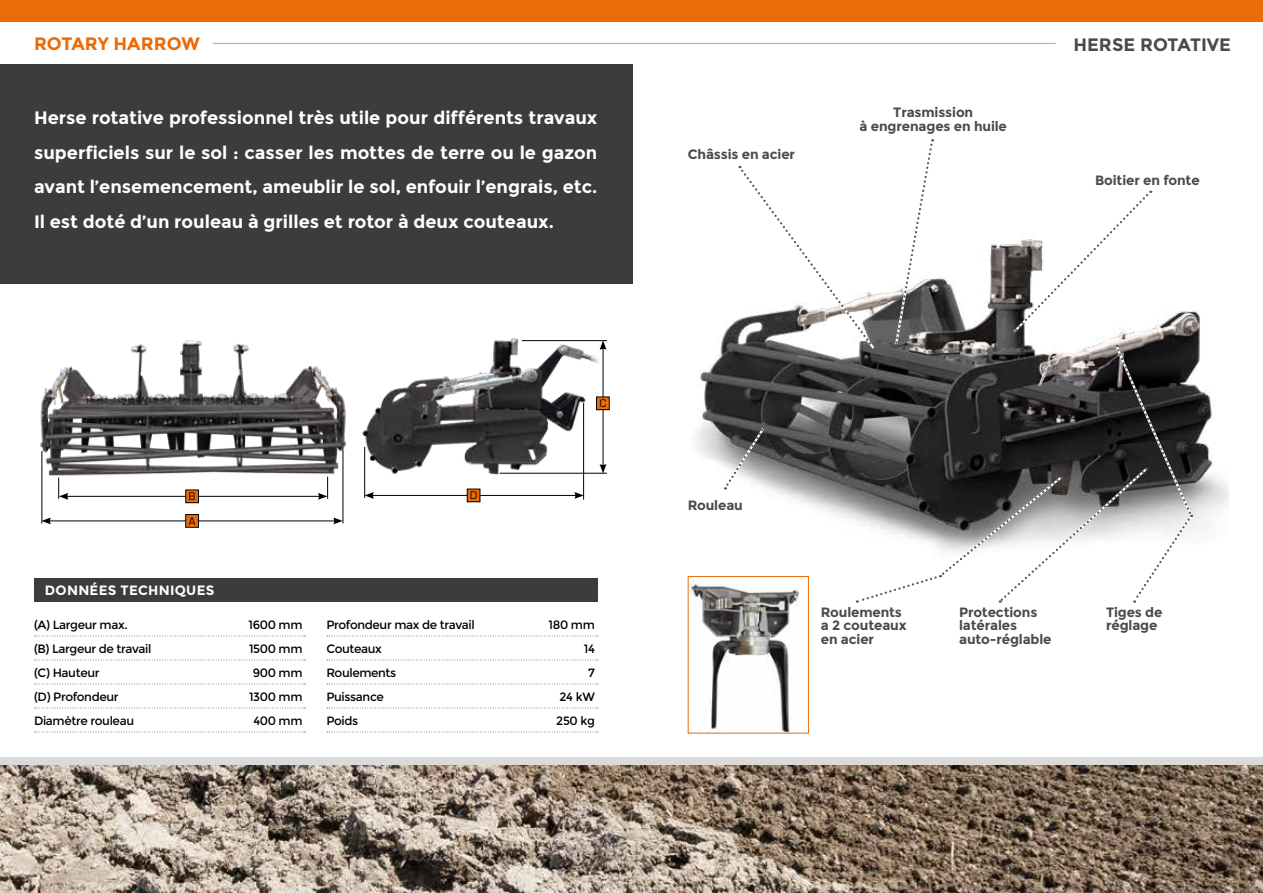
<style>
.page{position:relative;width:1263px;height:893px;background:#fff}
.page>*{position:absolute;margin:0;border:0;box-sizing:border-box;transform-origin:0 0}
.t1{font:700 18px/34.5px "Montserrat";color:#fff;text-align:justify}
.t2{font:700 18px "Montserrat";color:#4a4a49}
.t3{font:700 18px "Montserrat";letter-spacing:-.005em;color:#ea6b08}
.t4{font:700 13.5px/13.5px "Montserrat";letter-spacing:-.01em;color:#4a4a49}
.t5{font:700 13.5px "Montserrat";letter-spacing:.02em;color:#fff}
.t6{font:12px "Montserrat";letter-spacing:-.03em;color:#000}
.t7{font:10.2px "Eurostile";color:#000;scale:.95 1}
</style>
<div class="page">
<img style="left:687px;top:310px;width:542px;height:277px">
<div style="left:0;top:64px;width:632px;height:220px;background:#3c3c3b"></div>
<div style="left:0;top:0;width:1263px;height:21px;background:#ea6b08"></div>
<img style="left:0;top:765px;width:1263px;height:128px">
<div style="left:0;top:757px;width:1263px;height:8px;background:#dadada"></div>
<img style="left:690px;top:580px;width:108px;height:151px">
<div style="left:688px;top:576px;width:121px;height:157px;border:1px solid #ea6b08"></div>
<img style="left:40px;top:340px;width:306px;height:144px">
<img style="left:362px;top:338px;width:237px;height:146px">
<hr style="left:42px;top:451px;width:1px;height:72px;background:#000">
<hr style="left:343px;top:450px;width:1px;height:73px;background:#000">
<hr style="left:364px;top:447px;width:1px;height:51px;background:#000">
<hr style="left:49px;top:521px;width:287px;height:1px;background:#000">
<svg style="left:41px;top:517px;width:10px;height:7px"></svg>
<svg style="left:333px;top:517px;width:10px;height:7px"></svg>
<hr style="left:66px;top:496px;width:254px;height:1px;background:#000">
<svg style="left:58px;top:478px;width:10px;height:22px"></svg>
<svg style="left:318px;top:477px;width:10px;height:23px"></svg>
<hr style="left:583px;top:403px;width:1px;height:97px;background:#000">
<hr style="left:372px;top:495px;width:205px;height:1px;background:#000">
<svg style="left:364px;top:492px;width:10px;height:7px"></svg>
<svg style="left:574px;top:492px;width:10px;height:7px"></svg>
<hr style="left:522px;top:340px;width:85px;height:1px;background:#000">
<hr style="left:500px;top:473px;width:107px;height:1px;background:#000">
<hr style="left:603px;top:347px;width:1px;height:119px;background:#000">
<svg style="left:600px;top:464px;width:6px;height:9px"></svg>
<svg style="left:600px;top:340px;width:6px;height:10px"></svg>
<div style="left:186px;top:514px;width:12px;height:13px;background:#ea6b08"></div>
<div style="left:185px;top:514px;width:14px;height:14px;border:1px solid #000"></div>
<div style="left:186px;top:490px;width:12px;height:13px;background:#ea6b08"></div>
<div style="left:185px;top:489px;width:14px;height:14px;border:1px solid #000"></div>
<div style="left:467px;top:489px;width:13px;height:13px;background:#ea6b08"></div>
<div style="left:596px;top:397px;width:13px;height:13px;background:#ea6b08"></div>
<div style="left:596px;top:396px;width:14px;height:14px;border:1px solid #000"></div>
<svg style="left:35px;top:635px;width:270px;height:2px"></svg>
<svg style="left:35px;top:659px;width:270px;height:2px"></svg>
<svg style="left:35px;top:683px;width:270px;height:2px"></svg>
<svg style="left:35px;top:707px;width:270px;height:2px"></svg>
<svg style="left:35px;top:731px;width:270px;height:2px"></svg>
<svg style="left:327px;top:635px;width:271px;height:2px"></svg>
<svg style="left:327px;top:659px;width:271px;height:2px"></svg>
<svg style="left:327px;top:683px;width:271px;height:2px"></svg>
<svg style="left:327px;top:707px;width:271px;height:2px"></svg>
<svg style="left:327px;top:731px;width:271px;height:2px"></svg>
<div style="left:34px;top:578px;width:563px;height:23px;background:#3c3c3b"></div>
<hr style="left:213px;top:43px;width:843px;height:1px;background:#b3b2b2">
<svg style="left:722px;top:139px;width:471px;height:466px"></svg>
<p class="t3" style="left:34px;top:32px;width:167px">ROTARY HARROW</p>
<p class="t2" style="left:1073px;top:34px;width:159px">HERSE ROTATIVE</p>
<p class="t1" style="left:34px;top:101px;width:565px">Herse rotative professionnel très utile pour différents travaux superficiels sur le sol : casser les mottes de terre ou le gazon avant l’ensemencement, ameublir le sol, enfouir l’engrais, etc.<br>Il est doté d’un rouleau à grilles et rotor à deux couteaux.</p>
<p class="t7" style="left:189px;top:490px;width:9px">B</p>
<p class="t7" style="left:470px;top:489px;width:9px">D</p>
<p class="t7" style="left:189px;top:515px;width:8px">A</p>
<p class="t5" style="left:45px;top:582px;width:171px">DONNÉES TECHNIQUES</p>
<p class="t7" style="left:600px;top:397px;width:8px">C</p>
<p class="t6" style="left:34px;top:618px;width:95px">(A) Largeur max.</p>
<p class="t6" style="left:249px;top:618px;width:55px">1600 mm</p>
<p class="t6" style="left:34px;top:642px;width:119px">(B) Largeur de travail</p>
<p class="t6" style="left:249px;top:642px;width:55px">1500 mm</p>
<p class="t6" style="left:34px;top:666px;width:67px">(C) Hauteur</p>
<p class="t6" style="left:253px;top:666px;width:51px">900 mm</p>
<p class="t6" style="left:34px;top:690px;width:86px">(D) Profondeur</p>
<p class="t6" style="left:249px;top:690px;width:55px">1300 mm</p>
<p class="t6" style="left:34px;top:714px;width:102px">Diamètre rouleau</p>
<p class="t6" style="left:253px;top:714px;width:51px">400 mm</p>
<p class="t6" style="left:326px;top:618px;width:150px">Profondeur max de travail</p>
<p class="t6" style="left:549px;top:618px;width:48px">180 mm</p>
<p class="t6" style="left:326px;top:642px;width:57px">Couteaux</p>
<p class="t6" style="left:584px;top:642px;width:13px">14</p>
<p class="t6" style="left:326px;top:666px;width:71px">Roulements</p>
<p class="t6" style="left:588px;top:666px;width:8px">7</p>
<p class="t6" style="left:326px;top:690px;width:59px">Puissance</p>
<p class="t6" style="left:560px;top:690px;width:37px">24 kW</p>
<p class="t6" style="left:326px;top:714px;width:33px">Poids</p>
<p class="t6" style="left:556px;top:714px;width:40px">250 kg</p>
<p class="t4" style="left:688px;top:147px;width:109px">Châssis en acier</p>
<p class="t4" style="left:859px;top:106px;width:149px;text-align:center">Trasmission<br>à engrenages en huile</p>
<p class="t4" style="left:1095px;top:173px;width:106px">Boitier en fonte</p>
<p class="t4" style="left:688px;top:498px;width:57px">Rouleau</p>
<p class="t4" style="left:821px;top:605px;width:87px">Roulements a 2 couteaux en acier</p>
<p class="t4" style="left:1106px;top:605px;width:58px">Tiges de réglage</p>
<p class="t4" style="left:959px;top:605px;width:94px">Protections latérales auto-réglable</p>
</div>
